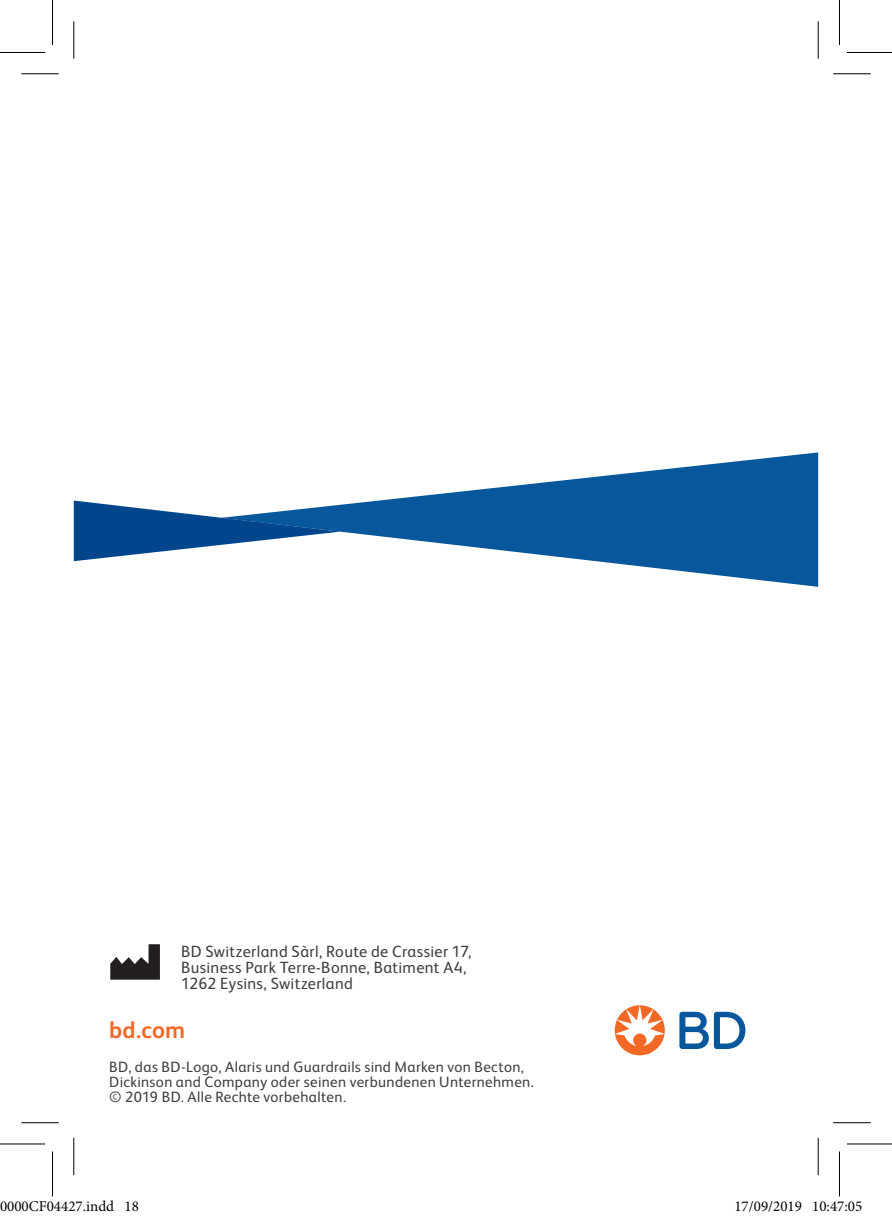
<style>
.page{position:relative;width:892px;height:1219px;background:#fff}
.page>*{position:absolute;margin:0;border:0;box-sizing:border-box;transform-origin:0 0}
.t1{font:700 23.5px "FS Albert Pro";color:#f36824}
.t2{font:16.25px/16.2px "FS Albert Pro";letter-spacing:.02em;color:#3e3e3f}
.t3{font:15px/15px "FS Albert Pro";letter-spacing:.025em;color:#3e3e3f}
.t4{font:15px "Minion Pro";color:#000}
</style>
<div class="page">
<svg style="left:679px;top:1012px;width:66px;height:37px"></svg>
<svg style="left:614px;top:1005px;width:51px;height:50px"></svg>
<svg style="left:340px;top:452px;width:478px;height:135px;fill:#06579c"></svg>
<svg style="left:74px;top:500px;width:266px;height:61px"></svg>
<svg style="left:110px;top:944px;width:50px;height:36px"></svg>
<hr style="left:21px;top:73px;width:38px;height:1px;background:#000">
<hr style="left:833px;top:73px;width:37px;height:1px;background:#000">
<hr style="left:21px;top:1122px;width:38px;height:1px;background:#000">
<hr style="left:833px;top:1122px;width:37px;height:1px;background:#000">
<hr style="left:73px;top:21px;width:1px;height:38px;background:#000">
<hr style="left:73px;top:1138px;width:1px;height:37px;background:#000">
<hr style="left:817px;top:21px;width:1px;height:38px;background:#000">
<hr style="left:817px;top:1138px;width:1px;height:37px;background:#000">
<hr style="left:0;top:52px;width:45px;height:1px;background:#000">
<hr style="left:847px;top:52px;width:45px;height:1px;background:#000">
<hr style="left:0;top:1143px;width:45px;height:1px;background:#000">
<hr style="left:847px;top:1143px;width:45px;height:1px;background:#000">
<hr style="left:52px;top:0;width:1px;height:45px;background:#000">
<hr style="left:52px;top:1151px;width:1px;height:45px;background:#000">
<hr style="left:839px;top:0;width:1px;height:45px;background:#000">
<hr style="left:839px;top:1151px;width:1px;height:45px;background:#000">
<div style="left:0;top:1201px;width:7px;height:11px;border:1px solid #fff;border-radius:50%"></div>
<div style="left:1px;top:1202px;width:5px;height:10px;border:1px solid #fff;border-radius:50%"></div>
<div style="left:7px;top:1201px;width:7px;height:11px;border:1px solid #fff;border-radius:50%"></div>
<div style="left:9px;top:1202px;width:4px;height:10px;border:1px solid #fff;border-radius:50%"></div>
<div style="left:14px;top:1201px;width:8px;height:11px;border:1px solid #fff;border-radius:50%"></div>
<div style="left:16px;top:1202px;width:4px;height:10px;border:1px solid #fff;border-radius:50%"></div>
<div style="left:22px;top:1201px;width:7px;height:11px;border:1px solid #fff;border-radius:50%"></div>
<div style="left:23px;top:1202px;width:4px;height:10px;border:1px solid #fff;border-radius:50%"></div>
<div style="left:47px;top:1201px;width:7px;height:11px;border:1px solid #fff;border-radius:50%"></div>
<div style="left:48px;top:1202px;width:5px;height:10px;border:1px solid #fff;border-radius:50%"></div>
<div style="left:754px;top:1201px;width:7px;height:11px;border:1px solid #fff;border-radius:50%"></div>
<div style="left:755px;top:1202px;width:4px;height:10px;border:1px solid #fff;border-radius:50%"></div>
<div style="left:780px;top:1201px;width:7px;height:11px;border:1px solid #fff;border-radius:50%"></div>
<div style="left:781px;top:1202px;width:5px;height:10px;border:1px solid #fff;border-radius:50%"></div>
<div style="left:819px;top:1201px;width:7px;height:11px;border:1px solid #fff;border-radius:50%"></div>
<div style="left:820px;top:1202px;width:5px;height:10px;border:1px solid #fff;border-radius:50%"></div>
<div style="left:848px;top:1201px;width:7px;height:11px;border:1px solid #fff;border-radius:50%"></div>
<div style="left:849px;top:1202px;width:4px;height:10px;border:1px solid #fff;border-radius:50%"></div>
<p class="t2" style="left:181px;top:942px;width:292px">BD Switzerland Sàrl, Route de Crassier 17,<br>Business Park Terre-Bonne, Batiment A4,<br>1262 Eysins, Switzerland</p>
<h1 class="t1" style="left:109px;top:1013px;width:78px">bd.com</h1>
<p class="t3" style="left:109px;top:1058px;width:426px">BD, das BD-Logo, Alaris und Guardrails sind Marken von Becton,<br>Dickinson and Company oder seinen verbundenen Unternehmen. © 2019 BD. Alle Rechte vorbehalten.</p>
<p class="t4" style="left:0;top:1197px;width:140px">0000CF04427.indd 18</p>
<p class="t4" style="left:734px;top:1197px;width:129px">17/09/2019 10:47:05</p>
</div>
